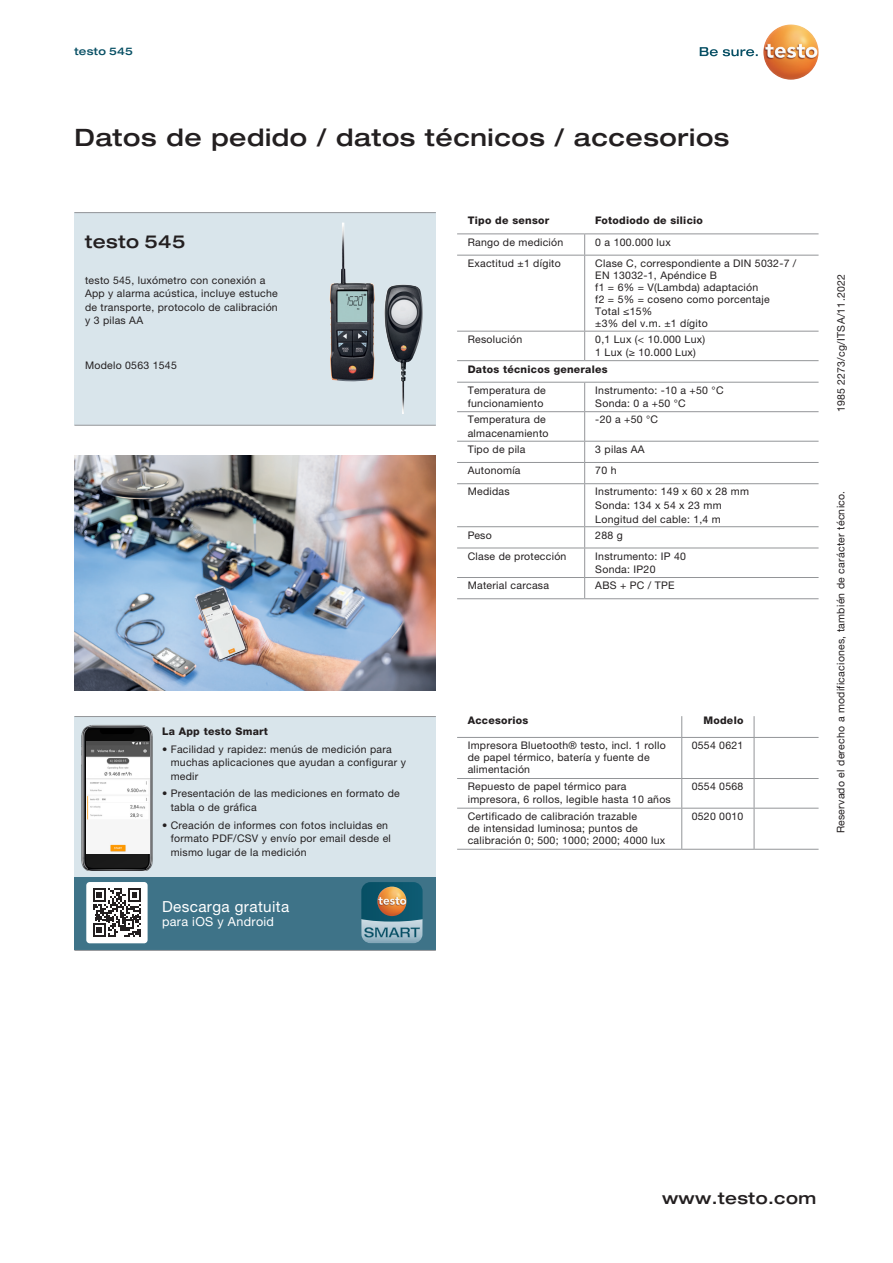
<style>
.page{position:relative;width:893px;height:1263px;background:#fff}
.page>*{position:absolute;margin:0;border:0;box-sizing:border-box;transform-origin:0 0}
.DS_Headline_16{font:500 expanded 24px "Helvetica Neue LTW1 G";letter-spacing:.025em;color:#231f20}
.DS_Subline{font:500 expanded 18px "Helvetica Neue LTW1 G";letter-spacing:.025em;color:#231f20}
.DS_Link{font:500 expanded 16.5px "Helvetica Neue LTW1 G";letter-spacing:.025em;color:#231f20}
.t1{font:15.3px "Helvetica Neue LTW1 G";letter-spacing:.025em;color:#fff}
.t2{font:12.6px "Helvetica Neue LTW1 G";letter-spacing:.025em;color:#fff}
.DS_Copy_7{font:10.5px/13.5px "Helvetica Neue LTW1 G";letter-spacing:.025em;color:#231f20}
.DS_Table_left{font:10.5px/12px "Helvetica Neue LTW1 G";letter-spacing:.025em;color:#231f20}
.OrderText_P2{font:10.5px/13.5px "Helvetica Neue LTW1 G";letter-spacing:.025em;color:#231f20}
.DS_Table_right{font:10.5px "Helvetica Neue LTW1 G";letter-spacing:.025em;color:#231f20}
.table_product_body{font:800 10.5px "Helvetica Neue LTW1 G";letter-spacing:.025em;color:#231f20}
.DS_Table_Head{font:800 10.5px "Helvetica Neue LTW1 G";letter-spacing:.025em;color:#231f20}
.table_product_body-2{font:10.5px "Helvetica Neue LTW1 G";letter-spacing:.025em;color:#231f20}
.DS_Copy_7-2{font:800 10.5px "Helvetica Neue LTW1 G";letter-spacing:.025em;color:#231f20}
.OrderText_P2-2{font:800 10.5px "Helvetica Neue LTW1 G";letter-spacing:.025em;color:#231f20}
.DS_Rubrik{font:500 expanded 10.5px "Helvetica Neue LTW1 G";letter-spacing:.025em;color:#074f64}
.table_product_header{font:800 10.5px "Helvetica Neue LTW1 G";letter-spacing:.025em;color:#231f20}
</style>
<div class="page">
<div style="left:74px;top:213px;width:362px;height:212px;background:#d9e5eb"></div>
<hr style="left:74px;top:212px;width:362px;height:1px;background:#939598">
<hr style="left:74px;top:425px;width:362px;height:1px;background:#939598">
<svg style="left:700px;top:47px;width:58px;height:9px"></svg>
<img style="left:763px;top:24px;width:56px;height:56px;border-radius:28px">
<img style="left:329px;top:246px;width:45px;height:136px">
<div style="left:74px;top:716px;width:362px;height:234px;background:#d9e5eb"></div>
<div style="left:74px;top:878px;width:362px;height:72px;background:#3e7388"></div>
<hr style="left:74px;top:716px;width:362px;height:1px;background:#939598">
<hr style="left:74px;top:950px;width:362px;height:1px;background:#939598">
<svg style="left:361px;top:882px;width:62px;height:61px;background:#628286"></svg>
<img style="left:81px;top:725px;width:71px;height:145px">
<img style="left:87px;top:742px;width:62px;height:111px">
<div style="left:86px;top:882px;width:62px;height:61px;background:#fff;border-radius:3px"></div>
<svg style="left:93px;top:888px;width:48px;height:49px"></svg>
<img style="left:74px;top:455px;width:362px;height:235px">
<hr style="left:457px;top:382px;width:128px;height:1px;background:#939598">
<hr style="left:585px;top:382px;width:234px;height:1px;background:#939598">
<hr style="left:457px;top:411px;width:128px;height:1px;background:#939598">
<hr style="left:585px;top:411px;width:234px;height:1px;background:#939598">
<hr style="left:457px;top:441px;width:128px;height:1px;background:#939598">
<hr style="left:585px;top:441px;width:234px;height:1px;background:#939598">
<hr style="left:457px;top:462px;width:128px;height:1px;background:#939598">
<hr style="left:585px;top:462px;width:234px;height:1px;background:#939598">
<hr style="left:457px;top:483px;width:128px;height:1px;background:#939598">
<hr style="left:585px;top:483px;width:234px;height:1px;background:#939598">
<hr style="left:457px;top:526px;width:128px;height:1px;background:#939598">
<hr style="left:585px;top:526px;width:234px;height:1px;background:#939598">
<hr style="left:457px;top:548px;width:128px;height:1px;background:#939598">
<hr style="left:585px;top:548px;width:234px;height:1px;background:#939598">
<hr style="left:457px;top:577px;width:128px;height:1px;background:#939598">
<hr style="left:585px;top:577px;width:234px;height:1px;background:#939598">
<hr style="left:457px;top:598px;width:128px;height:1px;background:#939598">
<hr style="left:585px;top:598px;width:234px;height:1px;background:#939598">
<svg style="left:584px;top:527px;width:1px;height:71px"></svg>
<svg style="left:584px;top:383px;width:1px;height:100px"></svg>
<hr style="left:584px;top:484px;width:1px;height:42px;background:#939598">
<hr style="left:457px;top:255px;width:128px;height:1px;background:#939598">
<hr style="left:585px;top:255px;width:234px;height:1px;background:#939598">
<hr style="left:457px;top:331px;width:128px;height:1px;background:#939598">
<hr style="left:585px;top:331px;width:234px;height:1px;background:#939598">
<hr style="left:457px;top:360px;width:128px;height:1px;background:#939598">
<hr style="left:585px;top:360px;width:234px;height:1px;background:#939598">
<svg style="left:584px;top:234px;width:1px;height:21px"></svg>
<hr style="left:584px;top:255px;width:1px;height:76px;background:#939598">
<svg style="left:584px;top:331px;width:1px;height:29px"></svg>
<hr style="left:457px;top:233px;width:128px;height:1px;background:#939598">
<hr style="left:585px;top:233px;width:234px;height:1px;background:#939598">
<hr style="left:457px;top:737px;width:225px;height:1px;background:#939598">
<hr style="left:682px;top:737px;width:72px;height:1px;background:#939598">
<hr style="left:754px;top:737px;width:65px;height:1px;background:#939598">
<hr style="left:457px;top:778px;width:225px;height:1px;background:#939598">
<hr style="left:682px;top:778px;width:72px;height:1px;background:#939598">
<hr style="left:754px;top:778px;width:65px;height:1px;background:#939598">
<hr style="left:457px;top:808px;width:225px;height:1px;background:#939598">
<hr style="left:682px;top:808px;width:72px;height:1px;background:#939598">
<hr style="left:754px;top:808px;width:65px;height:1px;background:#939598">
<hr style="left:457px;top:849px;width:225px;height:1px;background:#939598">
<hr style="left:682px;top:849px;width:72px;height:1px;background:#939598">
<hr style="left:754px;top:849px;width:65px;height:1px;background:#939598">
<svg style="left:681px;top:716px;width:1px;height:21px"></svg>
<svg style="left:754px;top:716px;width:1px;height:21px"></svg>
<hr style="left:681px;top:738px;width:1px;height:40px;background:#939598">
<hr style="left:754px;top:738px;width:1px;height:40px;background:#939598">
<svg style="left:681px;top:779px;width:1px;height:29px"></svg>
<svg style="left:754px;top:779px;width:1px;height:29px"></svg>
<hr style="left:681px;top:808px;width:1px;height:41px;background:#939598">
<hr style="left:754px;top:808px;width:1px;height:41px;background:#939598">
<p class="DS_Rubrik" style="left:74px;top:44px;width:60px">testo 545</p>
<p class="DS_Headline_16" style="left:74px;top:122px;width:657px">Datos de pedido / datos técnicos / accesorios</p>
<p class="DS_Table_Head" style="left:468px;top:214px;width:83px">Tipo de sensor</p>
<p class="DS_Copy_7-2" style="left:595px;top:214px;width:109px">Fotodiodo de silicio</p>
<p class="DS_Table_left" style="left:468px;top:236px;width:97px">Rango de medición</p>
<p class="DS_Copy_7" style="left:595px;top:235px;width:77px">0 a 100.000 lux</p>
<p class="DS_Table_left" style="left:468px;top:257px;width:95px">Exactitud ±1 dígito</p>
<p class="DS_Table_left" style="left:595px;top:257px;width:203px">Clase C, correspondiente a DIN 5032-7 /<br>EN 13032-1, Apéndice B</p>
<p class="DS_Table_left" style="left:595px;top:281px;width:164px">f1 = 6% = V(Lambda) adaptación</p>
<p class="DS_Table_left" style="left:595px;top:293px;width:176px">f2 = 5% = coseno como porcentaje</p>
<p class="DS_Table_left" style="left:595px;top:305px;width:59px">Total ≤15%</p>
<p class="DS_Table_left" style="left:595px;top:317px;width:114px">±3% del v.m. ±1 dígito</p>
<p class="DS_Table_left" style="left:468px;top:333px;width:56px">Resolución</p>
<p class="DS_Copy_7" style="left:595px;top:332px;width:111px">0,1 Lux (&lt; 10.000 Lux)</p>
<p class="DS_Copy_7" style="left:595px;top:346px;width:102px">1 Lux (≥ 10.000 Lux)</p>
<p class="DS_Subline" style="left:85px;top:230px;width:102px">testo 545</p>
<p class="DS_Copy_7" style="left:85px;top:273px;width:194px">testo 545, luxómetro con conexión a<br>App y alarma acústica, incluye estuche de transporte, protocolo de calibración y 3 pilas AA</p>
<p class="DS_Copy_7" style="left:85px;top:358px;width:93px">Modelo 0563 1545</p>
<p class="table_product_body" style="left:468px;top:363px;width:141px">Datos técnicos generales</p>
<p class="DS_Copy_7" style="left:468px;top:383px;width:80px">Temperatura de funcionamiento</p>
<p class="DS_Copy_7" style="left:595px;top:383px;width:130px">Instrumento: -10 a +50 °C<br>Sonda: 0 a +50 °C</p>
<p class="DS_Copy_7" style="left:468px;top:413px;width:82px">Temperatura de almacenamiento</p>
<p class="DS_Copy_7" style="left:595px;top:413px;width:64px">-20 a +50 °C</p>
<p class="DS_Copy_7" style="left:468px;top:442px;width:59px">Tipo de pila</p>
<p class="DS_Copy_7" style="left:595px;top:442px;width:51px">3 pilas AA</p>
<p class="DS_Copy_7" style="left:468px;top:464px;width:54px">Autonomía</p>
<p class="DS_Copy_7" style="left:595px;top:464px;width:23px">70 h</p>
<p class="DS_Copy_7" style="left:468px;top:485px;width:44px">Medidas</p>
<p class="DS_Copy_7" style="left:595px;top:485px;width:155px">Instrumento: 149 x 60 x 28 mm<br>Sonda: 134 x 54 x 23 mm<br>Longitud del cable: 1,4 m</p>
<p class="table_product_body-2" style="left:468px;top:528px;width:26px">Peso</p>
<p class="DS_Copy_7" style="left:595px;top:528px;width:29px">288 g</p>
<p class="table_product_body-2" style="left:468px;top:549px;width:100px">Clase de protección</p>
<p class="DS_Copy_7" style="left:595px;top:549px;width:92px">Instrumento: IP 40<br>Sonda: IP20</p>
<p class="DS_Copy_7" style="left:468px;top:579px;width:83px">Material carcasa</p>
<p class="DS_Copy_7" style="left:595px;top:579px;width:81px">ABS + PC / TPE</p>
<p class="OrderText_P2-2" style="left:162px;top:725px;width:107px">La App testo Smart</p>
<p class="OrderText_P2" style="left:171px;top:742px;width:237px;text-indent:-9px">• Facilidad y rapidez: menús de medición para muchas aplicaciones que ayudan a configurar y medir</p>
<p class="OrderText_P2" style="left:171px;top:787px;width:231px;text-indent:-9px">• Presentación de las mediciones en formato de tabla o de gráfica</p>
<p class="OrderText_P2" style="left:171px;top:818px;width:222px;text-indent:-9px">• Creación de informes con fotos incluidas en formato PDF/CSV y envío por email desde el mismo lugar de la medición</p>
<p class="t1" style="left:162px;top:897px;width:129px">Descarga gratuita</p>
<p class="t2" style="left:162px;top:914px;width:114px">para iOS y Android</p>
<p class="DS_Table_Head" style="left:468px;top:714px;width:62px">Accesorios</p>
<p class="table_product_header" style="left:703px;top:714px;width:42px">Modelo</p>
<p class="DS_Table_left" style="left:468px;top:739px;width:200px">Impresora Bluetooth® testo, incl. 1 rollo de papel térmico, batería y fuente de alimentación</p>
<p class="DS_Table_right" style="left:692px;top:739px;width:53px">0554 0621</p>
<p class="DS_Table_left" style="left:468px;top:780px;width:205px;line-height:12.6px">Repuesto de papel térmico para impresora, 6 rollos, legible hasta 10 años</p>
<p class="DS_Table_right" style="left:692px;top:780px;width:53px">0554 0568</p>
<p class="DS_Table_left" style="left:468px;top:810px;width:199px">Certificado de calibración trazable<br>de intensidad luminosa; puntos de calibración 0; 500; 1000; 2000; 4000 lux</p>
<p class="DS_Table_right" style="left:692px;top:810px;width:53px">0520 0010</p>
<p class="DS_Copy_7" style="left:834px;top:412px;width:140px;rotate:-90deg">1985 2273/cg/ITSA/11.2022</p>
<p class="DS_Copy_7" style="left:834px;top:833px;width:344px;rotate:-90deg">Reservado el derecho a modificaciones, también de carácter técnico.</p>
<p class="DS_Link" style="left:662px;top:1188px;width:156px">www.testo.com</p>
</div>
